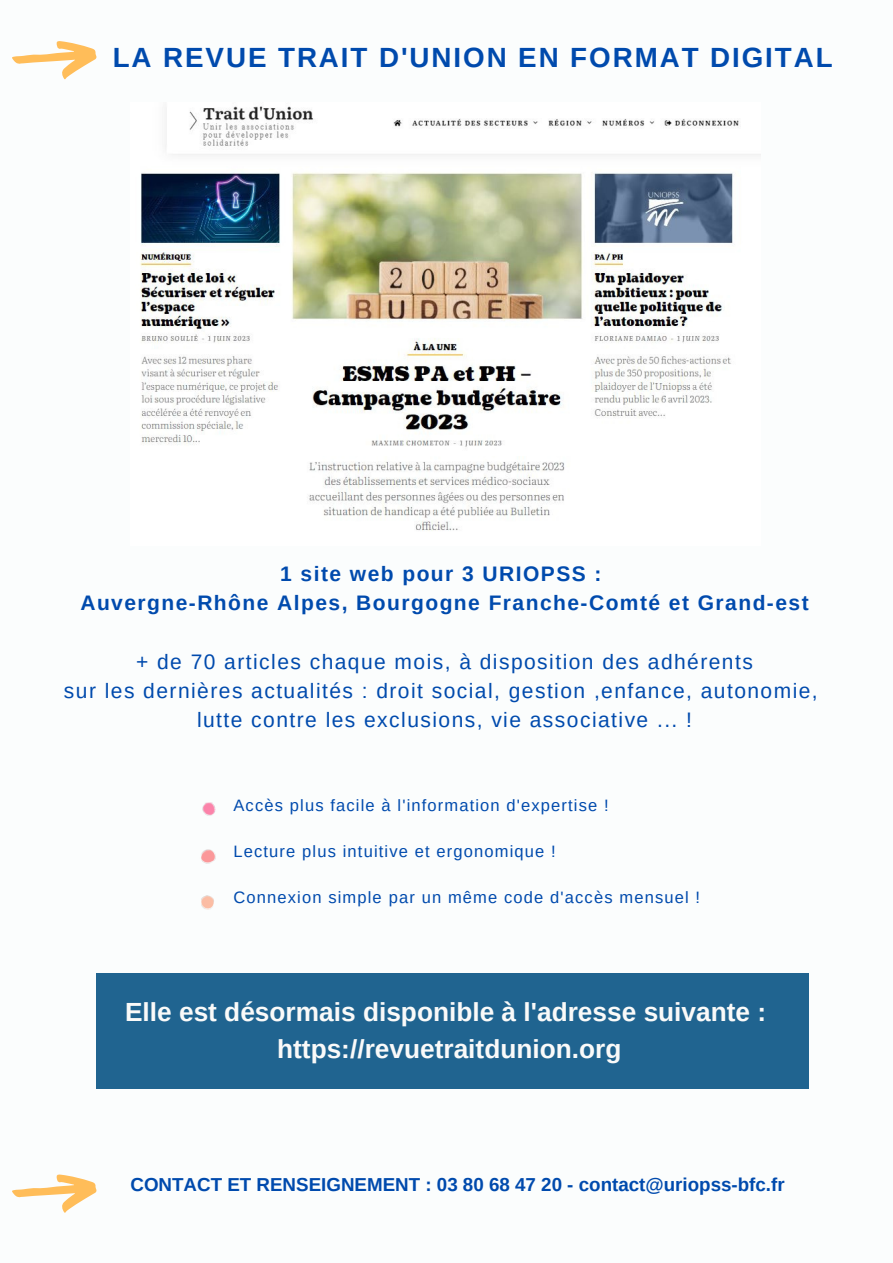
<style>
.page{position:relative;width:893px;height:1263px;background:#fbfdfd}
.page>*{position:absolute;margin:0;border:0;box-sizing:border-box;transform-origin:0 0}
.t1{font:700 27.75px "Arimo";letter-spacing:.07em;color:#004aad}
.t2{font:700 26.25px "Arimo";color:#fafaf9}
.t3{font:21px "Arimo";letter-spacing:.07em;color:#004aad}
.t4{font:700 21px "Arimo";letter-spacing:.07em;color:#004aad}
.t5{font:700 18.75px "Arimo";color:#004aad}
.t6{font:16.5px "Arimo";letter-spacing:.07em;color:#004aad}
</style>
<div class="page">
<div style="left:96px;top:973px;width:713px;height:115px;background:#206490"></div>
<svg style="left:12px;top:1174px;width:85px;height:39px"></svg>
<svg style="left:12px;top:41px;width:85px;height:39px"></svg>
<img style="left:140px;top:106px;width:621px;height:425px">
<img style="left:201px;top:802px;width:15px;height:108px">
<p class="t1" style="left:113px;top:42px;width:721px">LA REVUE TRAIT D'UNION EN FORMAT DIGITAL</p>
<p class="t4" style="left:280px;top:562px;width:323px">1 site web pour 3 URIOPSS :</p>
<p class="t4" style="left:80px;top:591px;width:730px">Auvergne-Rhône Alpes, Bourgogne Franche-Comté et Grand-est</p>
<p class="t3" style="left:136px;top:650px;width:618px">+ de 70 articles chaque mois, à disposition des adhérents</p>
<p class="t3" style="left:64px;top:679px;width:755px">sur les dernières actualités : droit social, gestion ,enfance, autonomie,</p>
<p class="t3" style="left:197px;top:708px;width:496px">lutte contre les exclusions, vie associative ... !</p>
<p class="t6" style="left:233px;top:796px;width:377px">Accès plus facile à l'information d'expertise !</p>
<p class="t6" style="left:233px;top:842px;width:324px">Lecture plus intuitive et ergonomique !</p>
<p class="t6" style="left:233px;top:888px;width:468px">Connexion simple par un même code d'accès mensuel !</p>
<p class="t2" style="left:125px;top:997px;width:642px">Elle est désormais disponible à l'adresse suivante :</p>
<p class="t2" style="left:277px;top:1034px;width:346px">https://revuetraitdunion.org</p>
<p class="t5" style="left:130px;top:1174px;width:656px">CONTACT ET RENSEIGNEMENT : 03 80 68 47 20 - contact@uriopss-bfc.fr</p>
</div>
